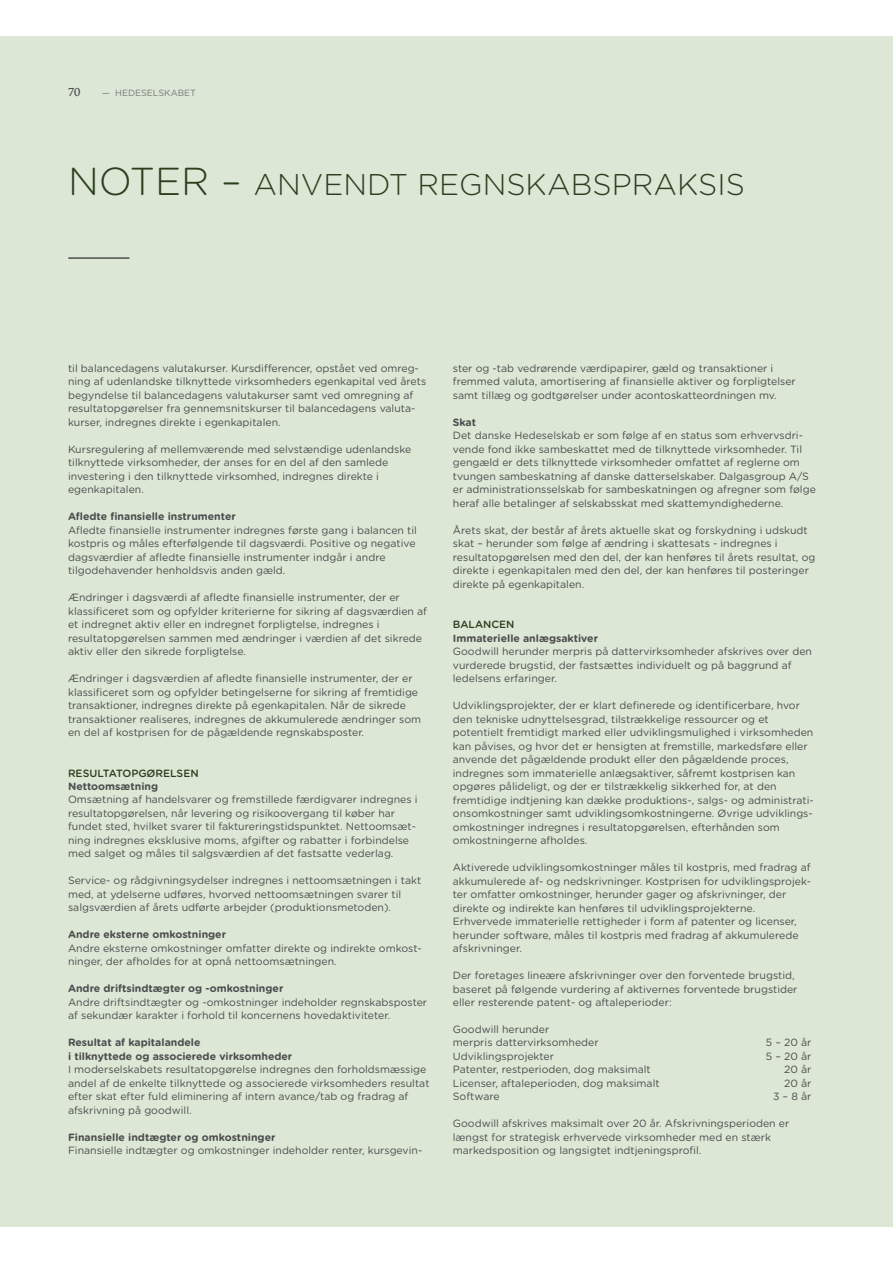
<style>
.page{position:relative;width:893px;height:1263px;background:#fff}
.page>*{position:absolute;margin:0;border:0;box-sizing:border-box;transform-origin:0 0}
.t1{font:300 30px "Gotham Rounded";color:#2b3f1e}
.t2{font:500 12px "Foundry Old Style";color:#4c4c4e}
.t3{font:10.5px/13.5px "Gotham Rounded";color:#4c4c4e}
.t4{font:700 10.5px/13.5px "Gotham Rounded";color:#4c4c4e}
.t5{font:500 10.5px "Gotham Rounded";color:#2b3f1e}
.t6{font:9px "Gotham Rounded";color:#77787b}
.s1{font-size:39px}
</style>
<div class="page">
<div style="left:0;top:36px;width:892px;height:1190px;background:#dce7d5"></div>
<hr style="left:69px;top:257px;width:60px;height:2px;background:#4c4c4e">
<p class="t2" style="left:68px;top:85px;width:14px">70</p>
<p class="t6" style="left:102px;top:89px;width:96px">— HEDESELSKABET</p>
<h1 class="t1" style="left:68px;top:174px;width:678px"><span class="s1">NOTER –</span> ANVENDT REGNSKABSPRAKSIS</h1>
<p class="t3" style="left:68px;top:362px;width:359px">til balancedagens valutakurser. Kursdifferencer, opstået ved omreg&shy;ning af udenlandske tilknyttede virksomheders egenkapital ved årets begyndelse til balancedagens valutakurser samt ved omregning af resultatopgørelser fra gennemsnitskurser til balancedagens valuta&shy;kurser, indregnes direkte i egenkapitalen.</p>
<p class="t3" style="left:68px;top:443px;width:345px">Kursregulering af mellemværende med selvstændige udenlandske tilknyttede virksomheder, der anses for en del af den samlede investering i den tilknyttede virksomhed, indregnes direkte i egenkapitalen.</p>
<p class="t4" style="left:68px;top:510px;width:169px">Afledte finansielle instrumenter</p>
<p class="t3" style="left:68px;top:524px;width:350px">Afledte finansielle instrumenter indregnes første gang i balancen til kostpris og måles efterfølgende til dagsværdi. Positive og negative dagsværdier af afledte finansielle instrumenter indgår i andre tilgodehavender henholdsvis anden gæld.</p>
<p class="t3" style="left:68px;top:591px;width:360px">Ændringer i dagsværdi af afledte finansielle instrumenter, der er klassificeret som og opfylder kriterierne for sikring af dagsværdien af et indregnet aktiv eller en indregnet forpligtelse, indregnes i resultatopgørelsen sammen med ændringer i værdien af det sikrede aktiv eller den sikrede forpligtelse.</p>
<p class="t3" style="left:68px;top:672px;width:354px">Ændringer i dagsværdien af afledte finansielle instrumenter, der er klassificeret som og opfylder betingelserne for sikring af fremtidige transaktioner, indregnes direkte på egenkapitalen. Når de sikrede transaktioner realiseres, indregnes de akkumulerede ændringer som en del af kostprisen for de pågældende regnskabsposter.</p>
<p class="t5" style="left:68px;top:769px;width:132px">RESULTATOPGØRELSEN</p>
<p class="t4" style="left:68px;top:780px;width:92px">Nettoomsætning</p>
<p class="t3" style="left:68px;top:794px;width:351px">Omsætning af handelsvarer og fremstillede færdigvarer indregnes i resultatopgørelsen, når levering og risikoovergang til køber har fundet sted, hvilket svarer til faktureringstidspunktet. Nettoomsæt&shy;ning indregnes eksklusive moms, afgifter og rabatter i forbindelse med salget og måles til salgsværdien af det fastsatte vederlag.</p>
<p class="t3" style="left:68px;top:875px;width:355px">Service- og rådgivningsydelser indregnes i nettoomsætningen i takt med, at ydelserne udføres, hvorved nettoomsætningen svarer til salgsværdien af årets udførte arbejder (produktionsmetoden).</p>
<p class="t4" style="left:68px;top:929px;width:160px">Andre eksterne omkostninger</p>
<p class="t3" style="left:68px;top:942px;width:355px">Andre eksterne omkostninger omfatter direkte og indirekte omkost&shy;ninger, der afholdes for at opnå nettoomsætningen.</p>
<p class="t4" style="left:68px;top:983px;width:217px">Andre driftsindtægter og -omkostninger</p>
<p class="t3" style="left:68px;top:996px;width:360px">Andre driftsindtægter og -omkostninger indeholder regnskabsposter af sekundær karakter i forhold til koncernens hovedaktiviteter.</p>
<p class="t4" style="left:68px;top:1037px;width:226px">Resultat af kapitalandele<br>i tilknyttede og associerede virksomheder</p>
<p class="t3" style="left:68px;top:1064px;width:363px">I moderselskabets resultatopgørelse indregnes den forholdsmæssige andel af de enkelte tilknyttede og associerede virksomheders resultat efter skat efter fuld eliminering af intern avance/tab og fradrag af afskrivning på goodwill.</p>
<p class="t4" style="left:68px;top:1131px;width:209px">Finansielle indtægter og omkostninger</p>
<p class="t3" style="left:68px;top:1145px;width:356px">Finansielle indtægter og omkostninger indeholder renter, kursgevin-</p>
<p class="t3" style="left:453px;top:362px;width:344px">ster og -tab vedrørende værdipapirer, gæld og transaktioner i fremmed valuta, amortisering af finansielle aktiver og forpligtelser samt tillæg og godtgørelser under acontoskatteordningen mv.</p>
<p class="t4" style="left:453px;top:416px;width:25px">Skat</p>
<p class="t3" style="left:453px;top:429px;width:364px">Det danske Hedeselskab er som følge af en status som erhvervsdri&shy;vende fond ikke sambeskattet med de tilknyttede virksomheder. Til gengæld er dets tilknyttede virksomheder omfattet af reglerne om tvungen sambeskatning af danske datterselskaber. Dalgasgroup A/S er administrationsselskab for sambeskatningen og afregner som følge heraf alle betalinger af selskabsskat med skattemyndighederne.</p>
<p class="t3" style="left:453px;top:524px;width:364px">Årets skat, der består af årets aktuelle skat og forskydning i udskudt skat – herunder som følge af ændring i skattesats - indregnes i resultatopgørelsen med den del, der kan henføres til årets resultat, og direkte i egenkapitalen med den del, der kan henføres til posteringer direkte på egenkapitalen.</p>
<p class="t5" style="left:453px;top:620px;width:63px">BALANCEN</p>
<p class="t4" style="left:453px;top:632px;width:147px">Immaterielle anlægsaktiver</p>
<p class="t3" style="left:453px;top:645px;width:360px">Goodwill herunder merpris på dattervirksomheder afskrives over den vurderede brugstid, der fastsættes individuelt og på baggrund af ledelsens erfaringer.</p>
<p class="t3" style="left:453px;top:699px;width:362px">Udviklingsprojekter, der er klart definerede og identificerbare, hvor den tekniske udnyttelsesgrad, tilstrækkelige ressourcer og et potentielt fremtidigt marked eller udviklingsmulighed i virksomheden kan påvises, og hvor det er hensigten at fremstille, markedsføre eller anvende det pågældende produkt eller den pågældende proces, indregnes som immaterielle anlægsaktiver, såfremt kostprisen kan opgøres pålideligt, og der er tilstrækkelig sikkerhed for, at den fremtidige indtjening kan dække produktions-, salgs- og administrati&shy;onsomkostninger samt udviklingsomkostningerne. Øvrige udviklings&shy;omkostninger indregnes i resultatopgørelsen, efterhånden som omkostningerne afholdes.</p>
<p class="t3" style="left:453px;top:861px;width:360px">Aktiverede udviklingsomkostninger måles til kostpris, med fradrag af akkumulerede af- og nedskrivninger. Kostprisen for udviklingsprojek&shy;ter omfatter omkostninger, herunder gager og afskrivninger, der direkte og indirekte kan henføres til udviklingsprojekterne.<br>Erhvervede immaterielle rettigheder i form af patenter og licenser, herunder software, måles til kostpris med fradrag af akkumulerede afskrivninger.</p>
<p class="t3" style="left:453px;top:969px;width:346px">Der foretages lineære afskrivninger over den forventede brugstid, baseret på følgende vurdering af aktivernes forventede brugstider eller resterende patent- og aftaleperioder:</p>
<p class="t3" style="left:453px;top:1023px;width:147px">Goodwill herunder<br>merpris dattervirksomheder</p>
<p class="t3" style="left:765px;top:1037px;width:47px">5 – 20 år</p>
<p class="t3" style="left:453px;top:1050px;width:103px">Udviklingsprojekter</p>
<p class="t3" style="left:765px;top:1050px;width:47px">5 – 20 år</p>
<p class="t3" style="left:453px;top:1064px;width:199px">Patenter, restperioden, dog maksimalt</p>
<p class="t3" style="left:784px;top:1064px;width:29px">20 år</p>
<p class="t3" style="left:453px;top:1077px;width:208px">Licenser, aftaleperioden, dog maksimalt</p>
<p class="t3" style="left:784px;top:1077px;width:29px">20 år</p>
<p class="t3" style="left:453px;top:1091px;width:48px">Software</p>
<p class="t3" style="left:773px;top:1091px;width:40px">3 – 8 år</p>
<p class="t3" style="left:453px;top:1118px;width:338px">Goodwill afskrives maksimalt over 20 år. Afskrivningsperioden er længst for strategisk erhvervede virksomheder med en stærk markedsposition og langsigtet indtjeningsprofil.</p>
</div>
